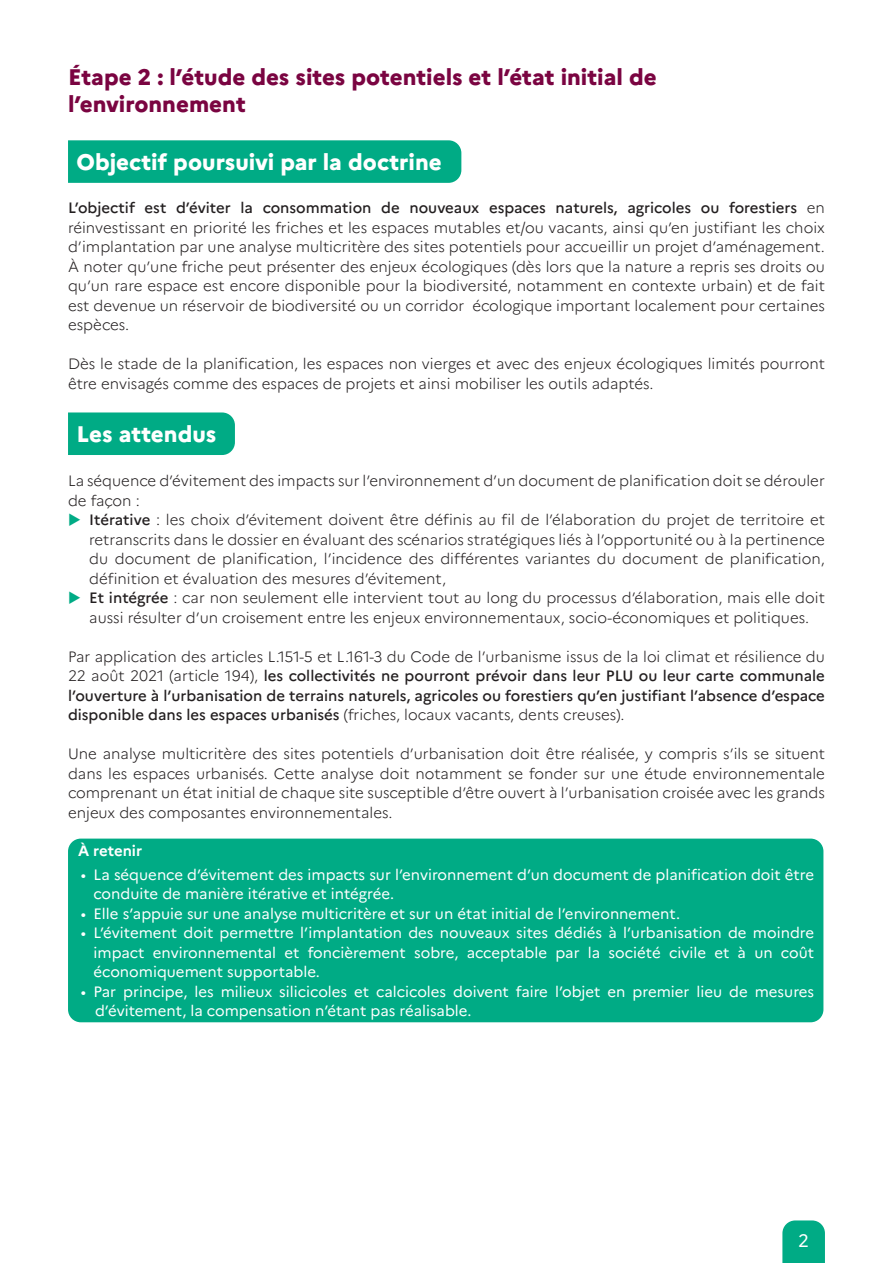
<style>
.page{position:relative;width:893px;height:1263px;background:#fff}
.page>*{position:absolute;margin:0;border:0;box-sizing:border-box;transform-origin:0 0}
.titre1{font:800 22.5px/27px "Marianne";color:#7a0441}
.titre1-2{font:800 22.5px "Marianne";color:#fff}
.t1{font:18px "Marianne";color:#fff}
.texte{font:300 15px/19.5px "Marianne";color:#231f20;text-align:justify}
.texte-2{font:15px/19.5px "Marianne";color:#fff}
.texte-3{font:500 15px/19.5px "Marianne";color:#231f20;text-align:justify}
.texte-4{font:700 15px "Marianne";color:#fff}
.s1{font-weight:500}
.s2{font-weight:300}
</style>
<div class="page">
<svg style="left:782px;top:1220px;width:43px;height:43px;background:#0faf8c"></svg>
<div style="left:68px;top:140px;width:393px;height:43px;background:#00ab85"></div>
<div style="left:68px;top:412px;width:167px;height:43px;background:#00ab85"></div>
<div style="left:68px;top:838px;width:755px;height:184px;background:#00ab85;border-radius:13px"></div>
<p class="titre1" style="left:68px;top:62px;width:590px">Étape 2 : l’étude des sites potentiels et l’état initial de l’environnement</p>
<p class="titre1-2" style="left:77px;top:145px;width:367px">Objectif poursuivi par la doctrine</p>
<p class="texte" style="left:68px;top:197px;width:758px"><span class="s1">L’objectif est d’éviter la consommation de nouveaux espaces naturels, agricoles ou forestiers</span> en réinvestissant en priorité les friches et les espaces mutables et/ou vacants, ainsi qu’en justifiant les choix d’implantation par une analyse multicritère des sites potentiels pour accueillir un projet d’aménagement.<br>À noter qu’une friche peut présenter des enjeux écologiques (dès lors que la nature a repris ses droits ou qu’un rare espace est encore disponible pour la biodiversité, notamment en contexte urbain) et de fait est devenue un réservoir de biodiversité ou un corridor écologique important localement pour certaines espèces.</p>
<p class="texte" style="left:68px;top:353px;width:758px">Dès le stade de la planification, les espaces non vierges et avec des enjeux écologiques limités pourront être envisagés comme des espaces de projets et ainsi mobiliser les outils adaptés.</p>
<p class="titre1-2" style="left:77px;top:417px;width:141px">Les attendus</p>
<p class="texte" style="left:68px;top:470px;width:758px">La séquence d’évitement des impacts sur l’environnement d’un document de planification doit se dérouler de façon :</p>
<p class="texte" style="left:89px;top:509px;width:737px"><span class="s1">Itérative</span> : les choix d’évitement doivent être définis au fil de l’élaboration du projet de territoire et retranscrits dans le dossier en évaluant des scénarios stratégiques liés à l’opportunité ou à la pertinence du document de planification, l’incidence des différentes variantes du document de planification, définition et évaluation des mesures d’évitement,</p>
<p class="texte" style="left:89px;top:587px;width:737px"><span class="s1">Et intégrée</span> : car non seulement elle intervient tout au long du processus d’élaboration, mais elle doit aussi résulter d’un croisement entre les enjeux environnementaux, socio-économiques et politiques.</p>
<p class="texte-3" style="left:68px;top:645px;width:758px"><span class="s2">Par application des articles L.151-5 et L.161-3 du Code de l’urbanisme issus de la loi climat et résilience du 22 août 2021 (article 194),</span> les collectivités ne pourront prévoir dans leur PLU ou leur carte communale l’ouverture à l’urbanisation de terrains naturels, agricoles ou forestiers qu’en justifiant l’absence d’espace disponible dans les espaces urbanisés <span class="s2">(friches, locaux vacants, dents creuses).</span></p>
<p class="texte" style="left:68px;top:743px;width:758px">Une analyse multicritère des sites potentiels d’urbanisation doit être réalisée, y compris s’ils se situent dans les espaces urbanisés. Cette analyse doit notamment se fonder sur une étude environnementale comprenant un état initial de chaque site susceptible d’être ouvert à l’urbanisation croisée avec les grands enjeux des composantes environnementales.</p>
<p class="texte-4" style="left:78px;top:839px;width:66px">À retenir</p>
<p class="texte-2" style="left:94px;top:863px;width:722px;text-indent:-13px">• La séquence d’évitement des impacts sur l’environnement d’un document de planification doit être conduite de manière itérative et intégrée.</p>
<p class="texte-2" style="left:81px;top:902px;width:601px">• Elle s’appuie sur une analyse multicritère et sur un état initial de l’environnement.</p>
<p class="texte-2" style="left:94px;top:922px;width:722px;text-align:justify;text-indent:-13px">• L’évitement doit permettre l’implantation des nouveaux sites dédiés à l’urbanisation de moindre impact environnemental et foncièrement sobre, acceptable par la société civile et à un coût économiquement supportable.</p>
<p class="texte-2" style="left:95px;top:980px;width:721px;text-indent:-14px">• Par principe, les milieux silicicoles et calcicoles doivent faire l’objet en premier lieu de mesures d’évitement, la compensation n’étant pas réalisable.</p>
<p class="t1" style="left:798px;top:1226px;width:12px">2</p>
</div>
